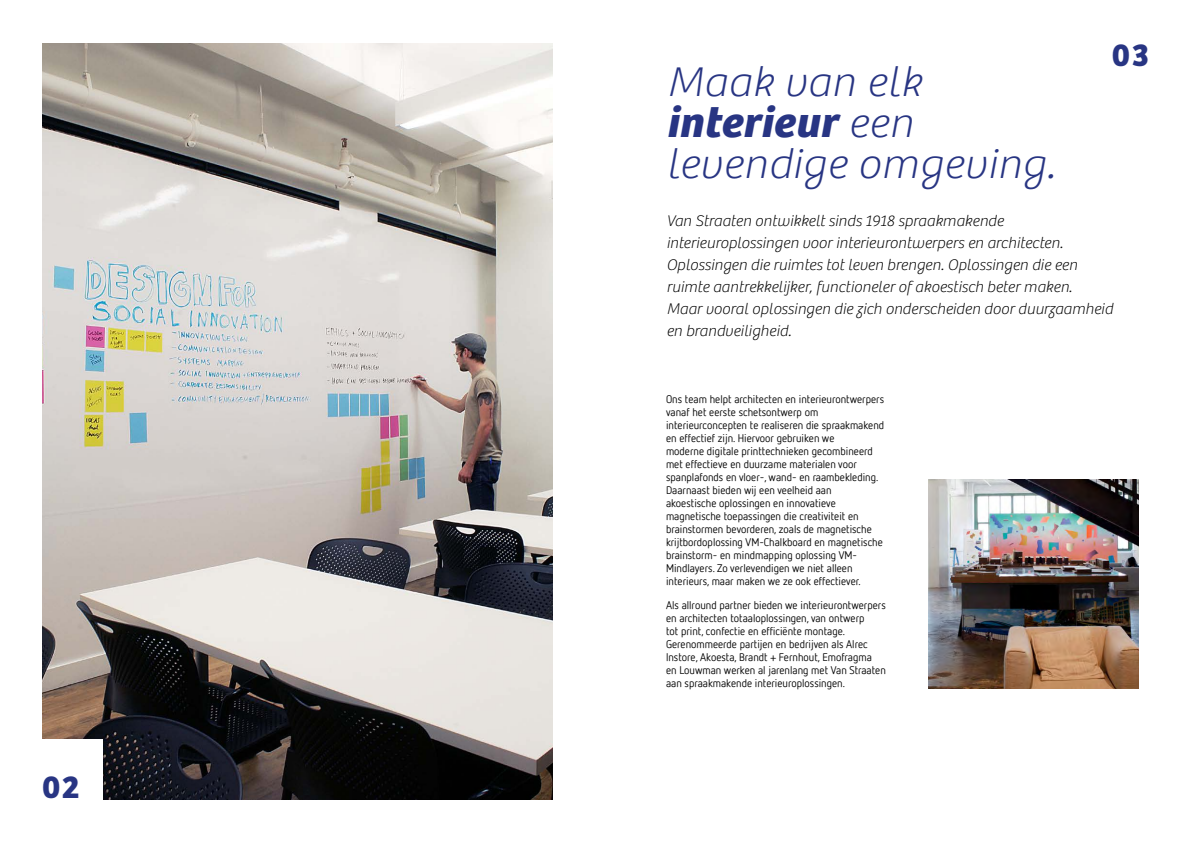
<style>
.page{position:relative;width:1191px;height:842px;background:#fff}
.page>*{position:absolute;margin:0;border:0;box-sizing:border-box;transform-origin:0 0}
.t1{font:italic 100 43px/41px "Bree";letter-spacing:.01em;color:#283583;scale:1.04 1}
.t2{font:700 33px "Bree";color:#283583}
.t3{font:italic 100 16px/22px "Bree";color:#000}
.t4{font:11px/13px "Netto Offc";color:#000}
.s1{font-weight:700}
</style>
<div class="page">
<img style="left:42px;top:43px;width:511px;height:756px">
<div style="left:0;top:739px;width:103px;height:103px;background:#fff"></div>
<img style="left:928px;top:479px;width:210px;height:210px">
<h2 class="t2" style="left:42px;top:767px;width:38px">02</h2>
<h2 class="t2" style="left:1112px;top:35px;width:38px">03</h2>
<h1 class="t1" style="left:666px;top:62px;width:375px">Maak van elk <span class="s1">interieur</span> een levendige omgeving.</h1>
<p class="t3" style="left:666px;top:210px;width:448px">Van Straaten ontwikkelt sinds 1918 spraakmakende interieuroplossingen voor interieurontwerpers en architecten.<br>Oplossingen die ruimtes tot leven brengen. Oplossingen die een ruimte aantrekkelijker, functioneler of akoestisch beter maken.<br>Maar vooral oplossingen die zich onderscheiden door duurzaamheid en brandveiligheid.</p>
<p class="t4" style="left:666px;top:392px;width:220px">Ons team helpt architecten en interieurontwerpers vanaf het eerste schetsontwerp om interieurconcepten te realiseren die spraakmakend en effectief zijn. Hiervoor gebruiken we<br>moderne digitale printtechnieken gecombineerd met effectieve en duurzame materialen voor spanplafonds en vloer-, wand- en raambekleding.<br>Daarnaast bieden wij een veelheid aan akoestische oplossingen en innovatieve magnetische toepassingen die creativiteit en brainstormen bevorderen, zoals de magnetische krijtbordoplossing VM-Chalkboard en magnetische brainstorm- en mindmapping oplossing VM-Mindlayers. Zo verlevendigen we niet alleen interieurs, maar maken we ze ook effectiever.</p>
<p class="t4" style="left:666px;top:598px;width:221px">Als allround partner bieden we interieurontwerpers en architecten totaaloplossingen, van ontwerp<br>tot print, confectie en efficiënte montage.<br>Gerenommeerde partijen en bedrijven als Alrec Instore, Akoesta, Brandt + Fernhout, Emofragma<br>en Louwman werken al jarenlang met Van Straaten aan spraakmakende interieuroplossingen.</p>
</div>
